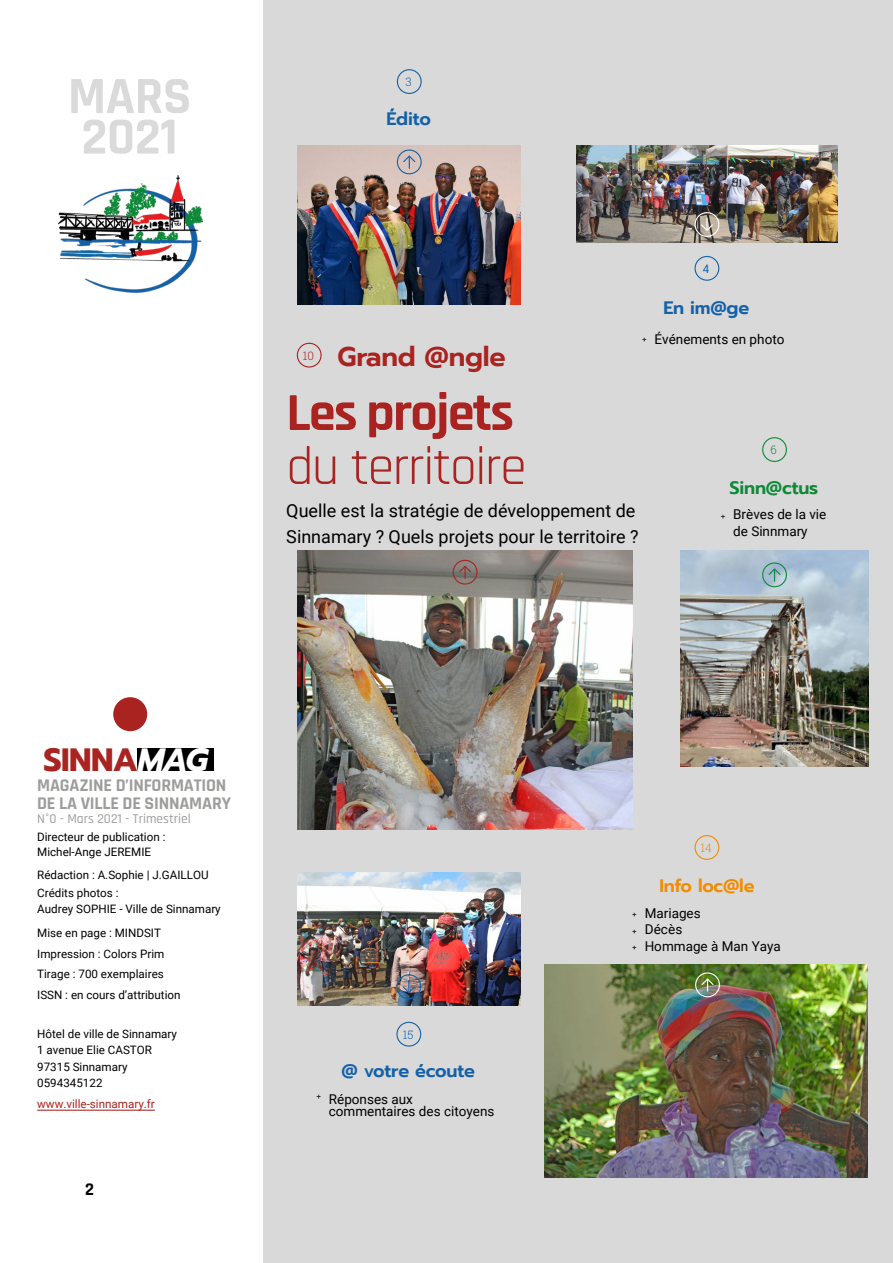
<style>
.page{position:relative;width:893px;height:1263px;background:#fff}
.page>*{position:absolute;margin:0;border:0;box-sizing:border-box;transform-origin:0 0}
.t1{font:54px "Rajdhani";letter-spacing:-.03em;color:#a92321}
.t2{font:700 54px "Rajdhani";letter-spacing:-.03em;color:#a92321}
.t3{font:700 52.8px/40.5px "Rajdhani";letter-spacing:-.01em;color:#dadada}
.t4{font:700 32.1px "Prompt";letter-spacing:-.02em;color:#a92321}
.t5{font:600 27px "Prompt";letter-spacing:-.01em;color:#a92321}
.t6{font:18px/25.5px "Roboto";color:#000}
.t7{font:700 18px/18px "Rajdhani";letter-spacing:-.01em;color:#9d9d9c}
.t8{font:600 18px "Prompt";letter-spacing:-.01em;color:#1461a9}
.t9{font:600 18px "Prompt";letter-spacing:-.01em;color:#f28c00}
.t10{font:600 18px "Prompt";letter-spacing:-.01em;color:#0d8937}
.t11{font:700 18px "Rajdhani";color:#000}
.t12{font:13.5px/16.5px "Roboto";color:#000}
.t13{font:500 13.5px "Rajdhani";color:#9d9d9c}
.t14{font:13.5px/16.5px "Entypo";color:#000;text-align:justify}
.t15{font:11.7px/16.5px "Roboto";color:#000}
.t16{font:11.7px "Roboto";color:#a92321}
.t17{font:11.7px "Roboto Slab";color:#1461a9}
.t18{font:11.7px "Roboto Slab";color:#a92321}
.t19{font:11.7px "Roboto Slab";color:#f28c00}
.t20{font:11.7px "Roboto Slab";color:#0d8937}
.t21{font:11.7px "Roboto";color:#1461a9}
.s1{font-family:"Entypo"}
.s2{font-style:italic;color:#fff}
</style>
<div class="page">
<div style="left:264px;top:0;width:629px;height:1263px;background:#d9d9d9"></div>
<div style="left:137px;top:748px;width:77px;height:23px;background:#000"></div>
<hr style="left:37px;top:1110px;width:118px;height:1px;background:#a92321">
<div style="left:113px;top:697px;width:34px;height:34px;background:#a92321;border-radius:50%"></div>
<img style="left:577px;top:145px;width:260px;height:98px">
<img style="left:680px;top:551px;width:189px;height:215px">
<img style="left:298px;top:551px;width:334px;height:279px">
<img style="left:298px;top:145px;width:223px;height:159px">
<img style="left:545px;top:964px;width:322px;height:214px">
<div style="left:695px;top:972px;width:25px;height:25px;border:1px solid #fff;border-radius:50%"></div>
<svg style="left:700px;top:977px;width:15px;height:14px"></svg>
<div style="left:397px;top:69px;width:25px;height:25px;border:1px solid #1461a9;border-radius:50%"></div>
<div style="left:762px;top:437px;width:25px;height:25px;border:1px solid #0d8937;border-radius:50%"></div>
<div style="left:397px;top:150px;width:25px;height:24px;border:1px solid #1461a9;border-radius:50%"></div>
<svg style="left:402px;top:155px;width:14px;height:13px"></svg>
<div style="left:762px;top:562px;width:25px;height:25px;border:1px solid #0d8937;border-radius:50%"></div>
<svg style="left:767px;top:567px;width:15px;height:14px"></svg>
<div style="left:453px;top:560px;width:24px;height:25px;border:1px solid #a92321;border-radius:50%"></div>
<svg style="left:458px;top:565px;width:14px;height:13px"></svg>
<div style="left:297px;top:343px;width:25px;height:25px;border:1px solid #a92321;border-radius:50%"></div>
<div style="left:694px;top:835px;width:25px;height:25px;border:1px solid #f28c00;border-radius:50%"></div>
<div style="left:694px;top:212px;width:25px;height:25px;border:1px solid #fff;border-radius:50%"></div>
<svg style="left:700px;top:218px;width:14px;height:14px"></svg>
<div style="left:694px;top:256px;width:25px;height:25px;border:1px solid #1461a9;border-radius:50%"></div>
<div style="left:396px;top:1022px;width:25px;height:24px;border:1px solid #1461a9;border-radius:50%"></div>
<img style="left:298px;top:873px;width:223px;height:132px">
<div style="left:396px;top:974px;width:25px;height:25px;border:1px solid #1461a9;border-radius:50%"></div>
<svg style="left:402px;top:980px;width:14px;height:14px"></svg>
<img style="left:59px;top:176px;width:144px;height:116px">
<h2 class="t3" style="left:68px;top:77px;width:125px">MARS<br>2021</h2>
<p class="t17" style="left:405px;top:74px;width:8px">3</p>
<h3 class="t8" style="left:386px;top:105px;width:46px">Édito</h3>
<p class="t21" style="left:703px;top:260px;width:8px">4</p>
<h3 class="t8" style="left:663px;top:294px;width:87px">En im@ge</h3>
<p class="t12" style="left:642px;top:331px;width:144px"><span class="s1">]</span> Événements en photo</p>
<h3 class="t5" style="left:338px;top:337px;width:170px">Grand @ngle</h3>
<h1 class="t2" style="left:286px;top:380px;width:229px">Les projets</h1>
<h1 class="t1" style="left:286px;top:436px;width:242px">du territoire</h1>
<h3 class="t6" style="left:286px;top:498px;width:354px">Quelle est la stratégie de développement de<br>Sinnamary ? Quels projets pour le territoire ?</h3>
<p class="t18" style="left:303px;top:347px;width:13px">10</p>
<p class="t20" style="left:771px;top:442px;width:8px">6</p>
<h3 class="t10" style="left:729px;top:474px;width:90px">Sinn@ctus</h3>
<p class="t12" style="left:720px;top:506px;width:107px;text-align:center"><span class="s1">]</span> Brèves de la vie de Sinnmary</p>
<h3 class="t4" style="left:44px;top:735px;width:166px">SINNA<span class="s2">MAG</span></h3>
<h3 class="t7" style="left:37px;top:776px;width:195px">MAGAZINE D’INFORMATION<br>DE LA VILLE DE SINNAMARY</h3>
<p class="t13" style="left:37px;top:811px;width:155px">N°0 - Mars 2021 - Trimestriel</p>
<p class="t15" style="left:37px;top:828px;width:130px;line-height:15.6px">Directeur de publication :<br>Michel-Ange JEREMIE</p>
<p class="t15" style="left:37px;top:865px;width:173px;line-height:18.1px">Rédaction : A.Sophie | J.GAILLOU<br>Crédits photos :</p>
<p class="t15" style="left:37px;top:897px;width:185px;line-height:23.2px">Audrey SOPHIE - Ville de Sinnamary<br>Mise en page : MINDSIT</p>
<p class="t15" style="left:37px;top:942px;width:145px;line-height:20.7px">Impression : Colors Prim<br>Tirage : 700 exemplaires<br>ISSN : en cours d’attribution</p>
<p class="t15" style="left:37px;top:1025px;width:141px">Hôtel de ville de Sinnamary<br>1 avenue Elie CASTOR<br>97315 Sinnamary<br>0594345122</p>
<p class="t16" style="left:37px;top:1096px;width:119px">www.ville-sinnamary.fr</p>
<h3 class="t11" style="left:85px;top:1178px;width:10px">2</h3>
<p class="t17" style="left:403px;top:1026px;width:12px">15</p>
<h3 class="t8" style="left:341px;top:1057px;width:135px">@ votre écoute</h3>
<p class="t12" style="left:329px;top:1092px;width:167px;line-height:12.8px;text-indent:-13px"><sup>]</sup> Réponses aux commentaires des citoyens</p>
<p class="t19" style="left:700px;top:840px;width:13px">14</p>
<h3 class="t9" style="left:659px;top:872px;width:97px">Info loc@le</h3>
<p class="t14" style="left:632px;top:905px;width:7px">] ] ]</p>
<p class="t12" style="left:645px;top:904px;width:138px">Mariages<br>Décès<br>Hommage à Man Yaya</p>
</div>
